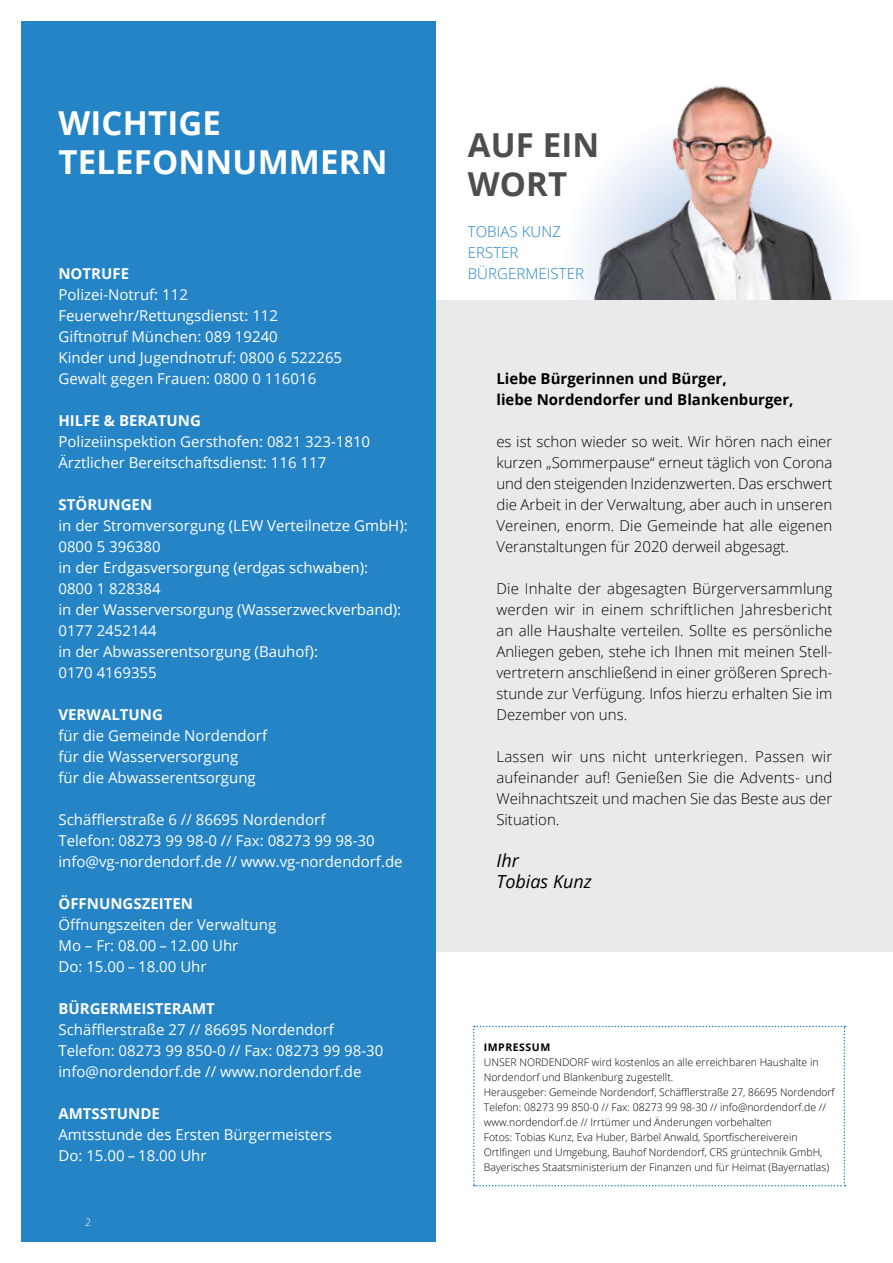
<style>
.page{position:relative;width:893px;height:1263px;background:#fff}
.page>*{position:absolute;margin:0;border:0;box-sizing:border-box;transform-origin:0 0}
.t1{font:700 33px/39px "Open Sans";letter-spacing:.005em;color:#fff}
.t2{font:700 33px/39px "Open Sans";letter-spacing:.005em;color:#4d4d4f}
.t3{font:italic 18px/21px "Open Sans";color:#000}
.t4{font:15px/21px "Open Sans";color:#fff}
.t5{font:300 15px/21px "Open Sans";color:#000;text-align:justify}
.t6{font:700 15px "Open Sans";color:#fff}
.t7{font:700 15px/21px "Open Sans";color:#000}
.t8{font:300 15px/21px "Open Sans";letter-spacing:.005em;color:#2484c6}
.t9{font:300 10.5px/15px "Open Sans";color:#000}
.t10{font:700 10.5px "Open Sans";letter-spacing:.05em;color:#000}
.t11{font:300 10.5px "Open Sans";color:#fff}
</style>
<div class="page">
<div style="left:563px;top:113px;width:299px;height:299px;background:#f8fafd;border-radius:50%"></div>
<img style="left:589px;top:85px;width:249px;height:215px">
<div style="left:436px;top:300px;width:457px;height:651px;background:#eaeaeb"></div>
<div style="left:21px;top:21px;width:415px;height:1221px;background:#2484c6"></div>
<svg style="left:473px;top:1026px;width:372px;height:160px"></svg>
<h1 class="t1" style="left:58px;top:102px;width:331px">Wichtige<br>Telefonnummern</h1>
<p class="t6" style="left:58px;top:263px;width:72px">Notrufe</p>
<p class="t4" style="left:58px;top:284px;width:285px">Polizei-Notruf: 112<br>Feuerwehr/Rettungsdienst: 112<br>Giftnotruf M ünchen: 089 19240<br>Kinder und Jugendnotruf: 0800 6 522265<br>Gewalt gegen Frauen: 0800 0 116016</p>
<p class="t6" style="left:58px;top:410px;width:82px">HILFE &amp; BERATUNG</p>
<p class="t4" style="left:58px;top:431px;width:313px">Polizeiinspektion Gersthofen: 0821 323-1810<br>Ärztlicher Bereitschaftsdienst: 116 117</p>
<p class="t6" style="left:58px;top:494px;width:41px">STÖRUNGEN</p>
<p class="t4" style="left:58px;top:515px;width:351px">in der Stromversorgung (LEW Verteilnetze GmbH):<br>0800 5 396380<br>in der E rdgasversorgung (erdgas schwaben):<br>0800 1 828384<br>in der Wasserversorgung (Wasserzweckverband):<br>0177 2452144<br>in der Abwasserentsorgung (Bauhof):<br>0170 4169355</p>
<p class="t6" style="left:58px;top:704px;width:22px">VERWA</p>
<p class="t6" style="left:111px;top:704px;width:20px">LTUNG</p>
<p class="t4" style="left:58px;top:725px;width:211px">für die Gemeinde Nordendorf für die Wasserversorgung<br>für die Abwasserentsorgung</p>
<p class="t4" style="left:58px;top:809px;width:346px">Schäfflerstraße 6 // 86695 Nordendorf<br>Telefon: 08273 99 98-0 // Fax: 08273 99 98-30 info@vg-nordendorf.de // www.vg-nordendorf.de</p>
<p class="t6" style="left:58px;top:893px;width:23px">ÖFFNUNGSZEITEN</p>
<p class="t4" style="left:58px;top:914px;width:219px">Öffnungszeiten der Verwaltung<br>Mo – Fr: 08.00 – 12.00 Uhr<br>Do: 15.00 – 18.00 Uhr</p>
<p class="t6" style="left:58px;top:998px;width:32px">BÜRGERMEISTERAMT</p>
<p class="t4" style="left:58px;top:1019px;width:326px">Schäfflerstraße 27 // 86695 Nordendorf<br>Telefon: 08273 99 850-0 // Fax: 08273 99 98-30 info@nordendorf.de // www.nordendorf.de</p>
<p class="t6" style="left:58px;top:1103px;width:12px">AMTSSTUN</p>
<p class="t6" style="left:140px;top:1103px;width:19px">DE</p>
<p class="t4" style="left:58px;top:1124px;width:275px">Amtsstunde des E rsten Bürgermeisters<br>Do: 15.00 – 18.00 Uhr</p>
<p class="t11" style="left:85px;top:1215px;width:7px">2</p>
<h1 class="t2" style="left:468px;top:125px;width:133px">Auf ein<br>Wort</h1>
<p class="t8" style="left:468px;top:221px;width:28px">Tobias</p>
<p class="t8" style="left:522px;top:221px;width:41px">Kunz</p>
<p class="t8" style="left:468px;top:242px;width:79px">Erster<br>Bürgermeiste</p>
<p class="t8" style="left:575px;top:263px;width:10px">r</p>
<p class="t7" style="left:496px;top:368px;width:299px">Liebe Bürgerinnen und Bürger,<br>liebe Nordendorfer und Blankenburger,</p>
<p class="t5" style="left:496px;top:431px;width:337px">es ist schon wieder so weit. Wir hören nach einer kurzen „Sommerpause“ erneut täglich von Corona und den steigenden Inzidenzwerten. Das erschwert die Arbeit in der Verwaltung, aber auch in unseren Vereinen, enorm. Die Gemeinde hat alle eigenen Veranstaltungen für 2020 derweil abgesagt.</p>
<p class="t5" style="left:496px;top:578px;width:337px">Die Inhalte der abgesagten Bürgerversammlung werden wir in einem schriftlichen Jahresbericht an alle Haushalte verteilen. Sollte es persönliche Anliegen geben, stehe ich Ihnen mit meinen Stell&shy;vertretern anschließend in einer größeren Sprech&shy;stunde zur Verfügung. Infos hierzu erhalten Sie im Dezember von uns.</p>
<p class="t5" style="left:496px;top:746px;width:337px">Lassen wir uns nicht unterkriegen. Passen wir aufeinander auf! Genießen Sie die Advents- und Weihnachtszeit und machen Sie das Beste aus der Situation.</p>
<p class="t3" style="left:496px;top:850px;width:97px">Ihr<br>Tobias Kunz</p>
<p class="t10" style="left:484px;top:1040px;width:68px">I mpressum</p>
<p class="t9" style="left:484px;top:1055px;width:44px">UNSER NOR</p>
<p class="t9" style="left:484px;top:1055px;width:352px;text-indent:57px">DEN DORF wird kostenlos an alle erreichbaren Haushalte in Nordendorf und Blankenburg zugestellt.<br>Herausgeber: Gemeinde Nordendorf, Schäfflerstraße 27, 86695 Nordendorf Telefon: 08273 99 850-0 // Fax: 08273 99 98-30 // info@nordendorf.de // www.nordendorf.de // Irrtümer und Änderungen vorbehalten<br>Fotos: Tobias Kunz, Eva Huber, Bärbel Anwald, Sportfischereiverein Ortlfingen und Umgebung, Bauhof Nordendorf, CRS grüntechnik GmbH, Bayerisches Staatsministerium der Finanzen und für Heimat (Bayernatlas)</p>
</div>
